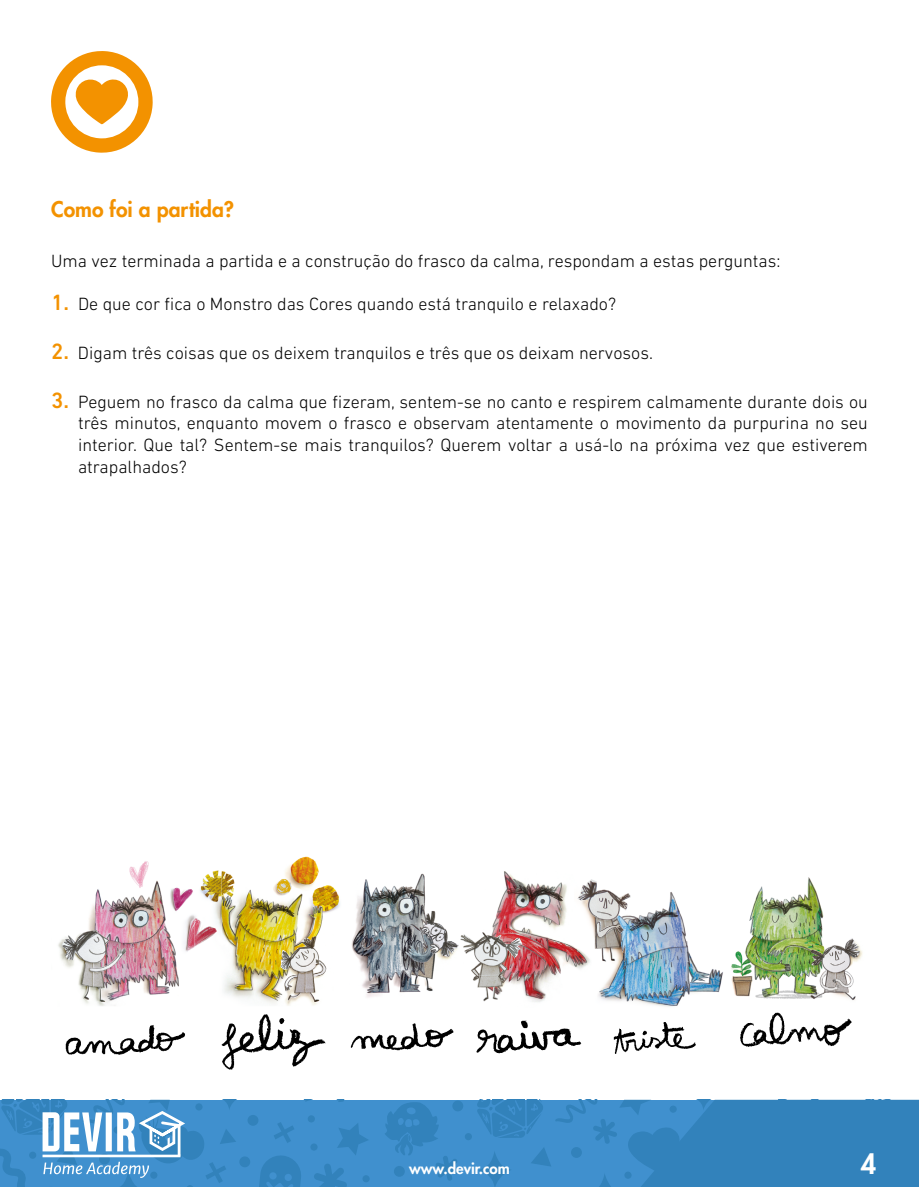
<style>
.page{position:relative;width:919px;height:1187px;background:#fff}
.page>*{position:absolute;margin:0;border:0;box-sizing:border-box;transform-origin:0 0}
.t1{font:800 27px "Futura Std";color:#fff}
.t2{font:800 21px "Futura Std";color:#f39200}
.t3{font:300 18px/21.6px "DIN Next LT Pro";color:#000;text-align:justify}
.t4{font:800 15px "Futura Std";color:#fff}
.s1{font-weight:500;font-size:22.5px;color:#f39200}
</style>
<div class="page">
<div style="left:0;top:1099px;width:918px;height:87px;background:#4090ce"></div>
<svg style="left:337px;top:1123px;width:31px;height:32px"></svg>
<svg style="left:314px;top:1164px;width:33px;height:22px"></svg>
<div style="left:362px;top:1175px;width:7px;height:7px;background:#3282bb;border-radius:50%"></div>
<div style="left:310px;top:1143px;width:7px;height:7px;background:#3282bb;border-radius:50%"></div>
<div style="left:308px;top:1115px;width:7px;height:7px;background:#3282bb;border-radius:50%"></div>
<div style="left:247px;top:1114px;width:11px;height:11px;background:#3282bb;border-radius:50%"></div>
<div style="left:239px;top:1156px;width:11px;height:11px;background:#3282bb;border-radius:50%"></div>
<svg style="left:274px;top:1122px;width:20px;height:20px"></svg>
<svg style="left:286px;top:1099px;width:66px;height:2px"></svg>
<svg style="left:259px;top:1156px;width:42px;height:30px"></svg>
<div style="left:465px;top:1132px;width:7px;height:8px;background:#3282bb;border-radius:50%"></div>
<div style="left:452px;top:1100px;width:11px;height:11px;background:#3282bb;border-radius:50%"></div>
<svg style="left:385px;top:1101px;width:74px;height:79px"></svg>
<svg style="left:476px;top:1099px;width:442px;height:87px"></svg>
<svg style="left:0;top:1099px;width:241px;height:88px"></svg>
<svg style="left:51px;top:51px;width:102px;height:102px"></svg>
<img style="left:351px;top:873px;width:101px;height:124px">
<img style="left:221px;top:856px;width:119px;height:150px">
<img style="left:452px;top:871px;width:122px;height:131px">
<img style="left:596px;top:881px;width:127px;height:126px">
<img style="left:574px;top:879px;width:22px;height:90px">
<img style="left:58px;top:861px;width:137px;height:145px">
<img style="left:195px;top:870px;width:26px;height:77px">
<img style="left:731px;top:877px;width:132px;height:123px">
<img style="left:476px;top:1020px;width:106px;height:34px">
<img style="left:350px;top:1023px;width:104px;height:28px">
<img style="left:65px;top:1025px;width:120px;height:30px">
<img style="left:221px;top:1014px;width:105px;height:56px">
<img style="left:613px;top:1022px;width:83px;height:32px">
<img style="left:740px;top:1012px;width:112px;height:35px">
<p class="t2" style="left:51px;top:196px;width:185px">Como foi a partida?</p>
<p class="t3" style="left:51px;top:249px;width:731px">Uma vez terminada a partida e a construção do frasco da calma, respondam a estas perguntas:</p>
<p class="t3" style="left:51px;top:293px;width:566px"><span class="s1">1.</span> De que cor fica o Monstro das Cores quando está tranquilo e relaxado?</p>
<p class="t3" style="left:51px;top:342px;width:603px"><span class="s1">2.</span> Digam três coisas que os deixem tranquilos e três que os deixam nervosos.</p>
<p class="t3" style="left:78px;top:390px;width:791px;text-indent:-27px"><span class="s1">3.</span> Peguem no frasco da calma que fizeram, sentem-se no canto e respirem calmamente durante dois ou três minutos, enquanto movem o frasco e observam atentamente o movimento da purpurina no seu interior. Que tal? Sentem-se mais tranquilos? Querem voltar a usá-lo na próxima vez que estiverem atrapalhados?</p>
<p class="t4" style="left:409px;top:1159px;width:102px">www.devir.com</p>
<h1 class="t1" style="left:860px;top:1146px;width:17px">4</h1>
</div>
